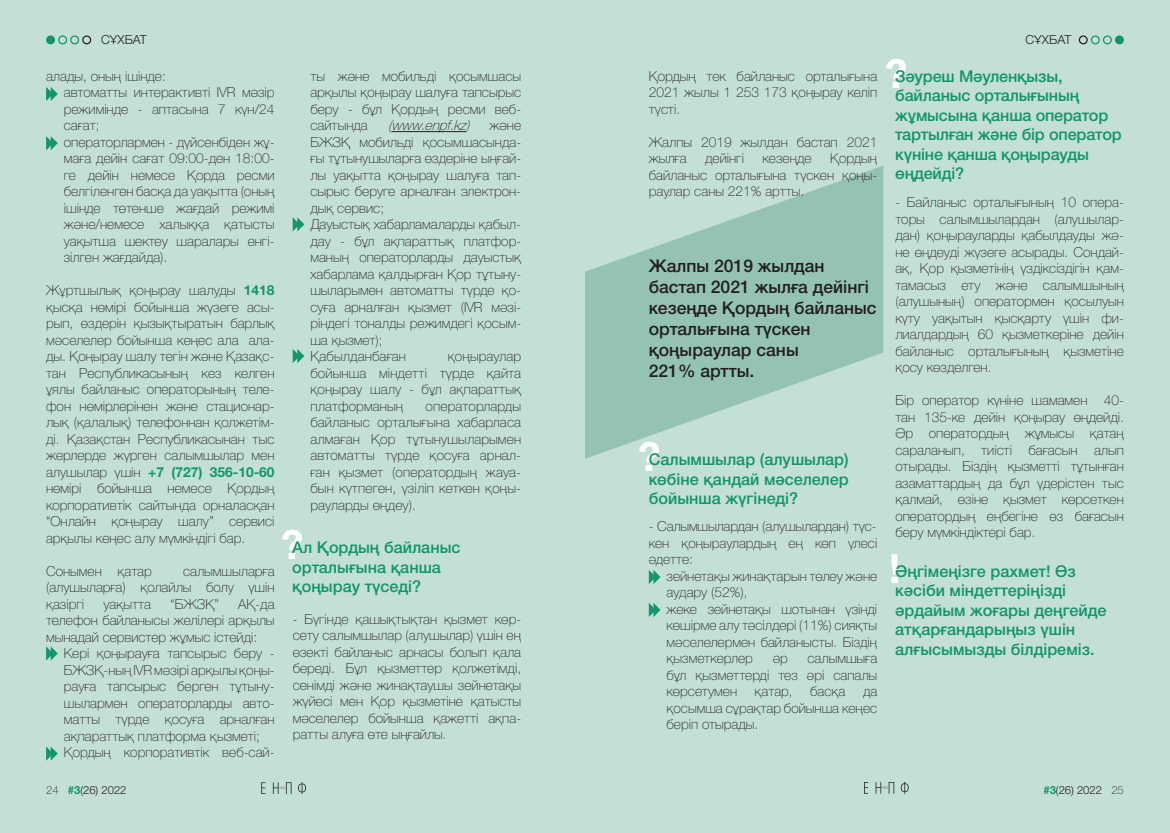
<style>
.page{position:relative;width:1170px;height:833px;background:#fff}
.page>*{position:absolute;margin:0;border:0;box-sizing:border-box;transform-origin:0 0}
.t1{font:700 40px "Helvetica Neue LTW1 G";color:#fff}
.t2{font:500 17.5px/21px "Helvetica Neue LTW1 G";color:#231f20}
.t3{font:500 16.25px/19.5px "Helvetica Neue LTW1 G";color:#13956e}
.t4{font:100 13.75px/16.5px "Helvetica Neue LTW1 G";color:#231f20;text-align:justify}
.t5{font:300 12.5px "Helvetica Neue LTW1 G";color:#231f20}
.t6{font:300 11.25px "Helvetica Neue LTW1 G";color:#231f20}
.t7{font:100 11.25px "Helvetica Neue LTW1 G";color:#231f20}
.s1{font-weight:700;color:#13956e}
.s2{font-style:italic}
.s3{font-weight:100}
</style>
<div class="page">
<div style="left:0;top:0;width:1169px;height:833px;background:#c4e0d5"></div>
<div style="left:1114px;top:35px;width:9px;height:9px;background:#13956e;border-radius:50%"></div>
<div style="left:1102px;top:35px;width:9px;height:9px;border:1px solid #13956e;border-radius:50%"></div>
<div style="left:1090px;top:35px;width:9px;height:9px;border:1px solid #13956e;border-radius:50%"></div>
<div style="left:1078px;top:35px;width:9px;height:9px;border:1px solid #231f20;border-radius:50%"></div>
<svg style="left:261px;top:782px;width:4px;height:12px"></svg>
<svg style="left:273px;top:782px;width:18px;height:12px"></svg>
<svg style="left:298px;top:782px;width:8px;height:12px"></svg>
<svg style="left:864px;top:782px;width:4px;height:11px"></svg>
<svg style="left:875px;top:782px;width:19px;height:11px"></svg>
<svg style="left:900px;top:782px;width:8px;height:12px"></svg>
<hr style="left:391px;top:131px;width:75px;height:1px;background:#231f20">
<svg style="left:46px;top:646px;width:12px;height:14px"></svg>
<svg style="left:648px;top:570px;width:12px;height:14px"></svg>
<svg style="left:648px;top:603px;width:12px;height:14px"></svg>
<svg style="left:46px;top:136px;width:12px;height:14px"></svg>
<svg style="left:46px;top:87px;width:12px;height:14px"></svg>
<svg style="left:46px;top:746px;width:12px;height:14px"></svg>
<svg style="left:293px;top:349px;width:11px;height:14px"></svg>
<svg style="left:293px;top:217px;width:11px;height:14px"></svg>
<div style="left:46px;top:35px;width:9px;height:9px;background:#13956f;border-radius:50%"></div>
<div style="left:58px;top:35px;width:9px;height:9px;border:1px solid #13956f;border-radius:50%"></div>
<div style="left:70px;top:35px;width:9px;height:9px;border:1px solid #13956f;border-radius:50%"></div>
<div style="left:82px;top:35px;width:9px;height:9px;border:1px solid #231f20;border-radius:50%"></div>
<p class="t5" style="left:101px;top:32px;width:47px">СҰХБАТ</p>
<p class="t5" style="left:1025px;top:32px;width:47px">СҰХБАТ</p>
<p class="t4" style="left:64px;top:68px;width:212px;text-align:left;text-indent:-18px">алады, оның ішінде:<br>автоматты интерактивті IVR мәзір режимінде - аптасына 7 күн/24 сағат;<br>операторлармен - дүйсенбіден жұ&shy;маға дейін сағат 09:00-ден 18:00- ге дейін немесе Қорда ресми белгіленген басқа да уақытта (оның ішінде төтенше жағдай режимі және/немесе халыққа қатысты уақытша шектеу шаралары енгі&shy;зілген жағдайда).</p>
<p class="t4" style="left:46px;top:282px;width:230px">Жұртшылық қоңырау шалуды <span class="s1">1418 </span>қысқа нөмірі бойынша жүзеге асы&shy;рып, өздерін қызықтыратын барлық мәселелер бойынша кеңес ала ала&shy;ды. Қоңырау шалу тегін және Қазақс&shy;тан Республикасының кез келген ұялы байланыс операторының теле&shy;фон нөмірлерінен және стационар&shy;лық (қалалық) телефоннан қолжетім&shy;ді. Қазақстан Республикасынан тыс жерлерде жүрген салымшылар мен алушылар үшін <span class="s1">+7 (727) 356-10-60 </span>нөмірі бойынша немесе Қордың корпоративтік сайтында орналасқан “Онлайн қоңырау шалу” сервисі арқылы кеңес алу мүмкіндігі бар.</p>
<p class="t4" style="left:46px;top:563px;width:107px">Сонымен қатар</p>
<p class="t4" style="left:310px;top:68px;width:212px">ты және мобильді қосымшасы арқылы қоңырау шалуға тапсырыс беру - бұл Қордың ресми веб&shy;сайтында</p>
<p class="t4" style="left:310px;top:117px;width:212px;text-align:left;text-indent:78px"><span class="s2">(www.enpf.kz)</span> ж ә н е<br>БЖЗҚ мобильді қосымшасында&shy;ғы тұтынушыларға өздеріне ыңғай&shy;лы уақытта қоңырау шалуға тап&shy;сырыс беруге арналған электрон&shy;дық сервис;<br>Дауыстық хабарламаларды қабыл&shy;дау - бұл ақпараттық платфор&shy;маның операторларды дауыстық хабарлама қалдырған Қор тұтыну&shy;шыларымен автоматты түрде қо&shy;суға арналған қызмет (IVR мәзі&shy;ріндегі тоналды режимдегі қосым&shy;ша қызмет);<br>Қабылданбаған</p>
<p class="t4" style="left:310px;top:348px;width:212px;text-indent:137px">қоңыраулар бойынша міндетті түрде қайта қоңырау шалу - бұл ақпараттық платформаның</p>
<p class="t4" style="left:310px;top:398px;width:212px;text-indent:115px">операторларды байланыс орталығына хабарласа алмаған Қор тұтынушыларымен автоматты түрде қосуға арнал&shy;ған қызмет (оператордың жауа&shy;бын күтпеген, үзіліп кеткен қоңы&shy;рауларды өңдеу).</p>
<h1 class="t1" style="left:281px;top:520px;width:24px">?</h1>
<p class="t3" style="left:292px;top:537px;width:170px">Ал Қордың байланыс орталығына қанша қоңырау түседі?</p>
<p class="t4" style="left:46px;top:563px;width:230px;text-indent:137px">салымшыларға (алушыларға) қолайлы болу үшін қазіргі</p>
<p class="t4" style="left:103px;top:596px;width:49px">уақытта</p>
<p class="t4" style="left:170px;top:596px;width:50px">“БЖЗҚ”</p>
<p class="t4" style="left:46px;top:596px;width:230px;text-indent:192px">АҚ-да телефон байланысы желілері арқылы мынадай сервистер жұмыс істейді:</p>
<p class="t4" style="left:64px;top:645px;width:212px;text-align:left">Кері қоңырауға тапсырыс беру -<br>БЖЗҚ-ның IVR мәзірі арқылы қоңы&shy;рауға тапсырыс берген тұтыну&shy;шылармен операторларды авто&shy;матты түрде қосуға арналған ақпараттық платформа қызметі;<br>Қордың корпоративтік веб-сай-</p>
<p class="t4" style="left:293px;top:611px;width:230px">- Бүгінде қашықтықтан қызмет көр&shy;сету салымшылар (алушылар) үшін ең өзекті байланыс арнасы болып қала береді. Бұл қызметтер қолжетімді, сенімді және жинақтаушы зейнетақы жүйесі мен Қор қызметіне қатысты мәселелер бойынша қажетті ақпа&shy;ратты алуға өте ыңғайлы.</p>
<p class="t6" style="left:46px;top:783px;width:82px"><span class="s3">24</span> <span class="s1">#3</span>(26) 2022</p>
<p class="t4" style="left:648px;top:68px;width:230px">Қордың тек байланыс орталығына 2021 жылы 1 253 173 қоңырау келіп түсті.</p>
<p class="t4" style="left:648px;top:134px;width:230px">Жалпы 2019 жылдан бастап 2021 жылға</p>
<p class="t4" style="left:705px;top:150px;width:40px">дейінгі</p>
<p class="t4" style="left:762px;top:150px;width:51px">кезеңде</p>
<p class="t4" style="left:648px;top:150px;width:230px;text-indent:181px">Қордың байланыс орталығына түскен қоңы&shy;раулар саны 221% артты.</p>
<p class="t2" style="left:648px;top:255px;width:229px">Жалпы 2019 жылдан бастап 2021 жылға дейінгі кезеңде Қордың байланыс орталығына түскен қоңыраулар саны<br>221% артты.</p>
<h1 class="t1" style="left:638px;top:432px;width:24px">?</h1>
<p class="t3" style="left:648px;top:449px;width:201px;text-align:justify">Салымшылар (алушылар) көбіне қандай мәселелер бойынша жүгінеді?</p>
<p class="t4" style="left:648px;top:518px;width:230px">- Салымшылардан (алушылардан) түс&shy;кен қоңыраулардың ең көп үлесі әдетте:</p>
<p class="t4" style="left:666px;top:568px;width:212px;text-align:left">зейнетақы жинақтарын төлеу және аудару (52%),<br>жеке зейнетақы шотынан үзінді көшірме алу тәсілдері (11%) сияқты мәселелермен байланысты. Біздің қызметкерлер</p>
<p class="t4" style="left:772px;top:650px;width:17px">әр</p>
<p class="t4" style="left:666px;top:650px;width:212px;text-indent:141px">салымшыға бұл қызметтерді тез әрі сапалы көрсетумен</p>
<p class="t4" style="left:754px;top:683px;width:40px">қатар,</p>
<p class="t4" style="left:810px;top:683px;width:37px">басқа</p>
<p class="t4" style="left:666px;top:683px;width:212px;text-indent:196px">да қосымша сұрақтар бойынша кеңес беріп отырады.</p>
<h1 class="t1" style="left:885px;top:49px;width:24px">?</h1>
<p class="t3" style="left:895px;top:66px;width:228px">Зәуреш Мәуленқызы, байланыс орталығының жұмысына қанша оператор тартылған және бір оператор күніне қанша қоңырауды өңдейді?</p>
<p class="t4" style="left:895px;top:194px;width:230px">- Байланыс орталығының 10 опера&shy;торы салымшылардан (алушылар&shy;дан) қоңырауларды қабылдауды жә&shy;не өңдеуді жүзеге асырады. Сондай&shy;ақ, Қор қызметінің үздіксіздігін қам&shy;тамасыз ету және салымшының (алушының) оператормен қосылуын күту уақытын қысқарту үшін фи&shy;лиалдардың 60 қызметкеріне дейін байланыс орталығының қызметіне қосу көзделген.</p>
<p class="t4" style="left:895px;top:392px;width:230px">Бір оператор күніне шамамен 40- тан 135-ке дейін қоңырау өңдейді.<br>Әр оператордың жұмысы қатаң сараланып, тиісті бағасын алып отырады. Біздің қызметті тұтынған азаматтардың да бұл үдерістен тыс қалмай, өзіне қызмет көрсеткен оператордың еңбегіне өз бағасын беру мүмкіндіктері бар.</p>
<h1 class="t1" style="left:888px;top:544px;width:13px">!</h1>
<p class="t3" style="left:895px;top:561px;width:213px">Әңгімеңізге рахмет! Өз кәсіби міндеттеріңізді әрдайым жоғары деңгейде атқарғандарыңыз үшін алғысымызды білдіреміз.</p>
<p class="t6" style="left:1043px;top:782px;width:60px"><span class="s1">#3</span>(26) 2022</p>
<p class="t7" style="left:1111px;top:783px;width:14px">25</p>
</div>
